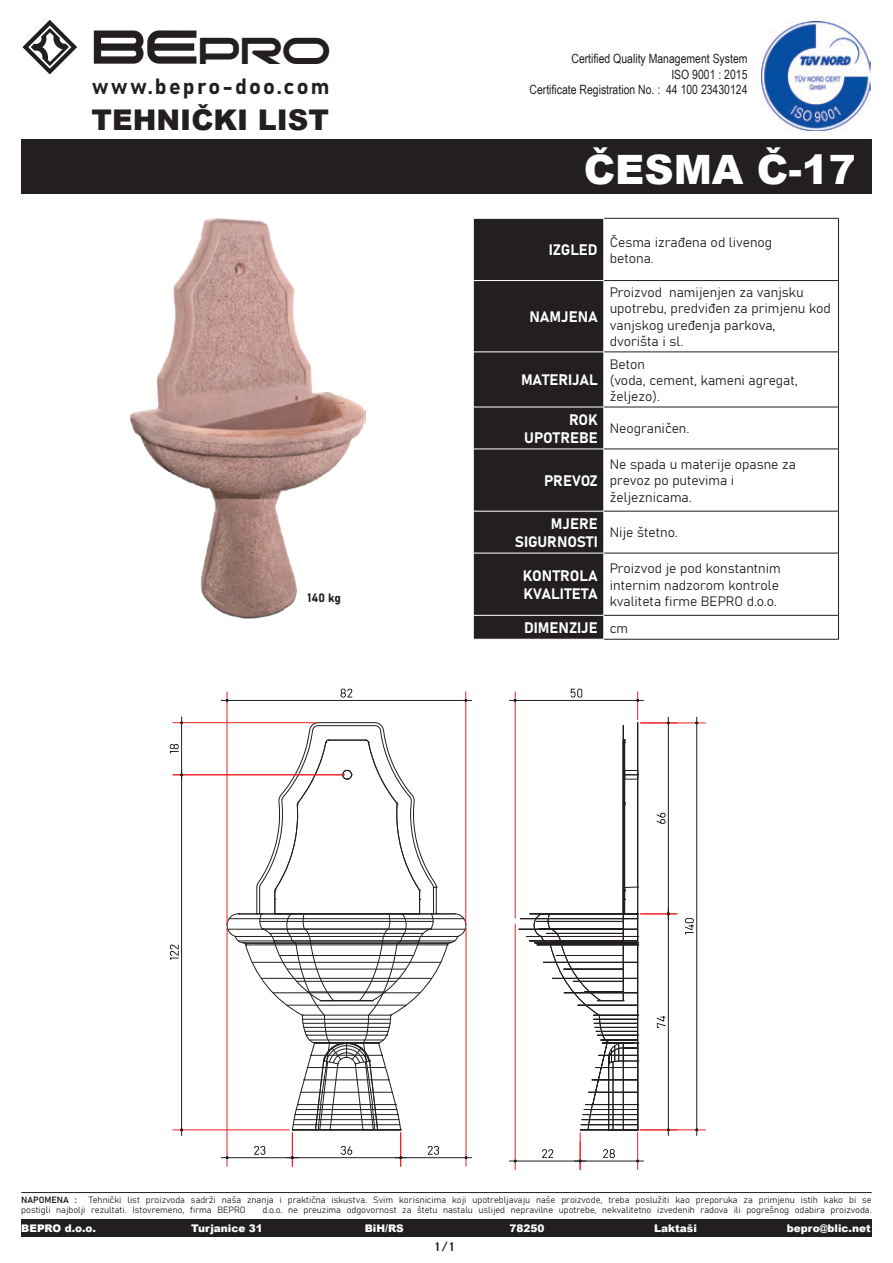
<style>
.page{position:relative;width:893px;height:1263px;background:#fff}
.page>*{position:absolute;margin:0;border:0;box-sizing:border-box;transform-origin:0 0}
.t1{font:47.85px "moonhouse";color:#231f20}
.t2{font:900 40.5px "Arial";color:#fff}
.t3{font:900 28.5px "Arial";color:#231f20}
.t4{font:21.9px "Bahnschrift";letter-spacing:.1em;color:#231f20}
.t5{font:15px/18px "Bahnschrift";color:#fff}
.t6{font:13.5px/16.2px "Bahnschrift";color:#231f20}
.t7{font:12.75px/15.3px "Arial Narrow";color:#231f20;text-align:right}
.t8{font:12px "Bahnschrift";color:#231f20}
.t9{font:200 12px "Dosis";color:#231f20}
.t10{font:900 10.5px "Arial";color:#fff}
.t11{font:9px/10.8px "Bahnschrift";color:#231f20}
.s1{font-size:60.45px}
.s2{color:#231f20}
</style>
<div class="page">
<img style="left:761px;top:21px;width:110px;height:110px">
<svg style="left:22px;top:20px;width:55px;height:54px"></svg>
<div style="left:21px;top:1220px;width:851px;height:17px;background:#231f20"></div>
<hr style="left:21px;top:1192px;width:851px;height:1px;background:#231f20">
<img style="left:131px;top:218px;width:234px;height:400px">
<div style="left:21px;top:140px;width:851px;height:54px;background:#231f20"></div>
<div style="left:474px;top:219px;width:129px;height:420px;background:#231f20"></div>
<hr style="left:604px;top:218px;width:235px;height:1px;background:#231f20">
<hr style="left:838px;top:218px;width:1px;height:62px;background:#231f20">
<hr style="left:604px;top:280px;width:235px;height:1px;background:#231f20">
<hr style="left:838px;top:281px;width:1px;height:71px;background:#231f20">
<hr style="left:604px;top:352px;width:235px;height:1px;background:#231f20">
<hr style="left:838px;top:352px;width:1px;height:55px;background:#231f20">
<hr style="left:604px;top:407px;width:235px;height:1px;background:#231f20">
<hr style="left:838px;top:407px;width:1px;height:42px;background:#231f20">
<hr style="left:604px;top:449px;width:235px;height:1px;background:#231f20">
<hr style="left:838px;top:449px;width:1px;height:62px;background:#231f20">
<hr style="left:604px;top:511px;width:235px;height:1px;background:#231f20">
<hr style="left:838px;top:511px;width:1px;height:42px;background:#231f20">
<hr style="left:604px;top:553px;width:235px;height:1px;background:#231f20">
<hr style="left:838px;top:553px;width:1px;height:62px;background:#231f20">
<hr style="left:604px;top:615px;width:235px;height:1px;background:#231f20">
<svg style="left:838px;top:615px;width:1px;height:24px"></svg>
<hr style="left:604px;top:639px;width:235px;height:1px;background:#231f20">
<hr style="left:473px;top:280px;width:131px;height:1px;background:#fff">
<hr style="left:473px;top:352px;width:131px;height:1px;background:#fff">
<hr style="left:473px;top:407px;width:131px;height:1px;background:#fff">
<hr style="left:473px;top:449px;width:131px;height:1px;background:#fff">
<hr style="left:473px;top:511px;width:131px;height:1px;background:#fff">
<hr style="left:473px;top:553px;width:131px;height:1px;background:#fff">
<hr style="left:473px;top:615px;width:131px;height:1px;background:#fff">
<svg style="left:473px;top:615px;width:1px;height:24px"></svg>
<svg style="left:603px;top:615px;width:1px;height:24px"></svg>
<svg style="left:92px;top:688px;width:709px;height:532px"></svg>
<h1 class="t1" style="left:94px;top:30px;width:238px"><span class="s1">BE</span>PRO</h1>
<h3 class="t4" style="left:92px;top:69px;width:239px">www.bepro-doo.com</h3>
<h3 class="t3" style="left:92px;top:99px;width:239px">TEHNIČKI LIST</h3>
<p class="t8" style="left:308px;top:588px;width:35px">140 kg</p>
<h3 class="t7" style="left:530px;top:51px;width:219px">Certified Quality Management System<br>ISO 9001 : 2015<br>Certificate Registration No. : 44 100 23430124</h3>
<p class="t2" style="left:584px;top:141px;width:290px">ČESMA Č-17<span class="s2">I</span></p>
<p class="t5" style="left:549px;top:240px;width:51px">IZGLED</p>
<p class="t5" style="left:530px;top:307px;width:70px">NAMJENA</p>
<p class="t5" style="left:521px;top:370px;width:78px">MATERIJAL</p>
<p class="t5" style="left:569px;top:410px;width:30px">ROK</p>
<p class="t5" style="left:524px;top:428px;width:75px">UPOTREBE</p>
<p class="t5" style="left:544px;top:471px;width:55px">PREVOZ</p>
<p class="t5" style="left:551px;top:514px;width:48px">MJERE</p>
<p class="t5" style="left:515px;top:532px;width:84px">SIGURNOSTI</p>
<p class="t5" style="left:523px;top:566px;width:76px">KONTROLA<br>KVALITETA</p>
<p class="t6" style="left:610px;top:233px;width:164px">Česma izrađena od livenog</p>
<p class="t6" style="left:610px;top:249px;width:46px">betona.</p>
<p class="t6" style="left:610px;top:283px;width:223px">Proizvod namijenjen za vanjsku upotrebu, predviđen za primjenu kod vanjskog uređenja parkova,</p>
<p class="t6" style="left:610px;top:332px;width:75px">dvorišta i sl.</p>
<p class="t6" style="left:610px;top:355px;width:37px">Beton</p>
<p class="t6" style="left:610px;top:371px;width:190px">(voda, cement, kameni agregat, željezo).</p>
<p class="t6" style="left:610px;top:420px;width:81px">Neograničen.</p>
<p class="t6" style="left:610px;top:455px;width:188px">Ne spada u materije opasne za prevoz po putevima i</p>
<p class="t6" style="left:610px;top:488px;width:84px">željeznicama.</p>
<p class="t6" style="left:610px;top:524px;width:70px">Nije štetno.</p>
<p class="t6" style="left:610px;top:560px;width:172px">Proizvod je pod konstantnim</p>
<p class="t6" style="left:610px;top:576px;width:171px">internim nadzorom kontrole</p>
<p class="t6" style="left:610px;top:592px;width:169px">kvaliteta firme BEPRO d.o.o.</p>
<p class="t5" style="left:524px;top:618px;width:75px">DIMENZIJE</p>
<p class="t6" style="left:610px;top:619px;width:20px">cm</p>
<p class="t11" style="left:21px;top:1193px;width:852px;text-indent:68px">Tehnički list proizvoda sadrži naša znanja i praktična iskustva. Svim korisnicima koji upotrebljavaju naše proizvode, treba poslužiti kao preporuka za primjenu istih kako bi se postigli najbolji rezultati. Istovremeno, firma BEPRO</p>
<p class="t11" style="left:21px;top:1193px;width:57px">NAPOMENA :</p>
<p class="t11" style="left:262px;top:1204px;width:611px">d.o.o. ne preuzima odgovornost za štetu nastalu uslijed nepravilne upotrebe, nekvalitetno izvedenih radova ili pogrešnog odabira proizvoda.</p>
<h3 class="t9" style="left:436px;top:1239px;width:19px">1 / 1</h3>
<p class="t10" style="left:21px;top:1220px;width:76px">BEPRO d.o.o.</p>
<p class="t10" style="left:191px;top:1220px;width:73px">Turjanice 31</p>
<p class="t10" style="left:365px;top:1220px;width:41px">BiH/RS</p>
<p class="t10" style="left:509px;top:1220px;width:37px">78250</p>
<p class="t10" style="left:654px;top:1220px;width:44px">Laktaši</p>
<p class="t10" style="left:787px;top:1220px;width:85px">bepro@blic.net</p>
</div>
